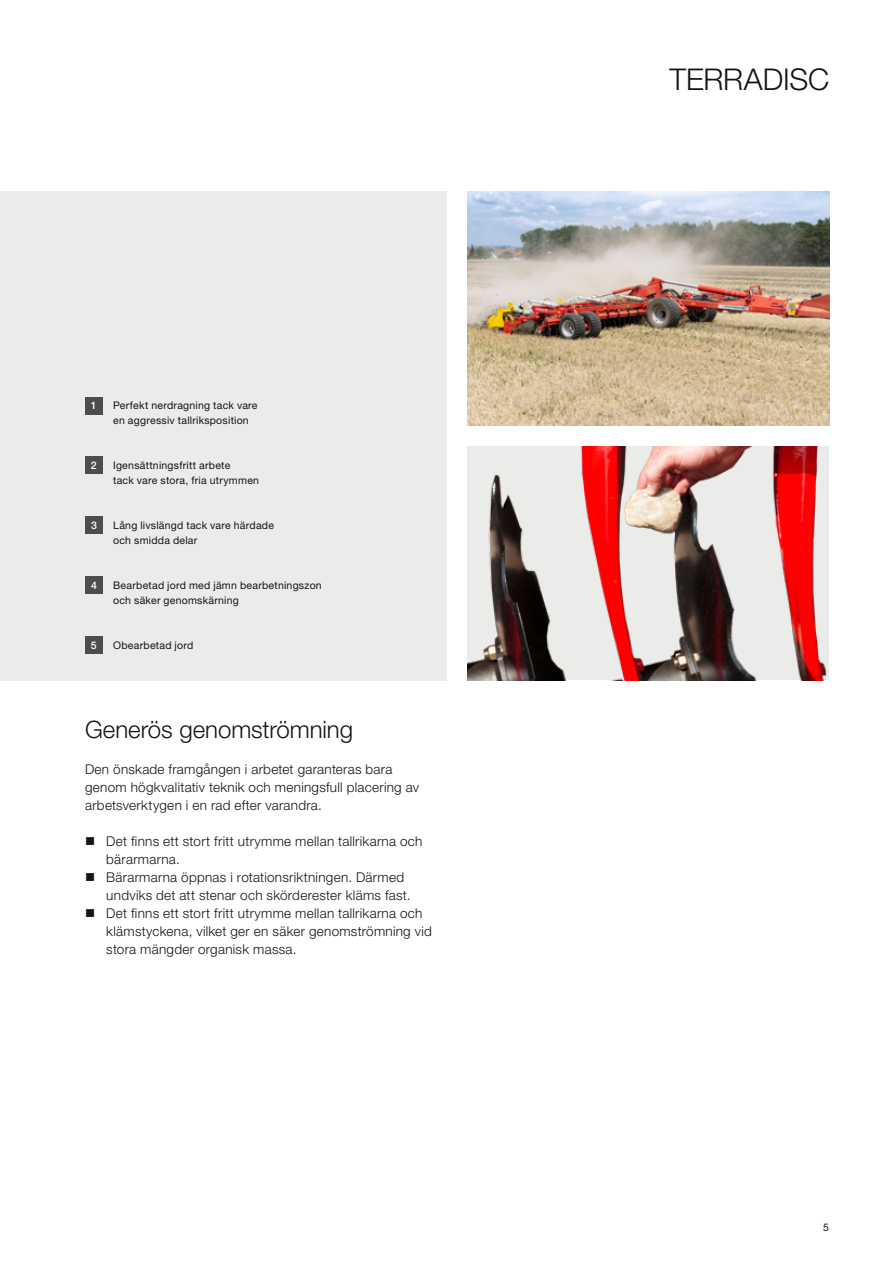
<style>
.page{position:relative;width:893px;height:1263px;background:#fff}
.page>*{position:absolute;margin:0;border:0;box-sizing:border-box;transform-origin:0 0}
.t1{font:300 30px "Helvetica Neue LTW1 G";letter-spacing:-.005em;color:#131413}
.t2{font:300 24px "Helvetica Neue LTW1 G";letter-spacing:-.005em;color:#131413}
.t3{font:300 13.5px/18px "Helvetica Neue LTW1 G";letter-spacing:.02em;color:#131413}
.t4{font:10.5px/15px "Helvetica Neue LTW1 G";letter-spacing:.025em;color:#131413}
.t5{font:500 10.5px "Helvetica Neue LTW1 G";color:#fff}
</style>
<div class="page">
<div style="left:0;top:191px;width:446px;height:489px;background:#ebebea"></div>
<img style="left:468px;top:191px;width:361px;height:234px">
<img style="left:468px;top:446px;width:361px;height:234px">
<div style="left:85px;top:397px;width:17px;height:17px;background:#4d4d4c"></div>
<div style="left:85px;top:457px;width:17px;height:17px;background:#4d4d4c"></div>
<div style="left:86px;top:517px;width:17px;height:17px;background:#4d4d4c"></div>
<div style="left:86px;top:577px;width:17px;height:17px;background:#4d4d4c"></div>
<div style="left:85px;top:636px;width:17px;height:17px;background:#4d4d4c"></div>
<p class="t5" style="left:91px;top:399px;width:7px">1</p>
<p class="t5" style="left:91px;top:459px;width:7px">2</p>
<p class="t5" style="left:91px;top:519px;width:7px">3</p>
<p class="t5" style="left:91px;top:579px;width:7px">4</p>
<p class="t5" style="left:91px;top:639px;width:7px">5</p>
<p class="t4" style="left:113px;top:397px;width:146px">Perfekt nerdragning tack vare en aggressiv tallriksposition</p>
<p class="t4" style="left:113px;top:457px;width:147px">Igensättningsfritt arbete<br>tack vare stora, fria utrymmen</p>
<p class="t4" style="left:113px;top:517px;width:162px">Lång livslängd tack vare härdade och smidda delar</p>
<p class="t4" style="left:113px;top:577px;width:210px">Bearbetad jord med jämn bearbetningszon och säker genomskärning</p>
<p class="t4" style="left:113px;top:637px;width:82px">Obearbetad jord</p>
<h2 class="t2" style="left:85px;top:715px;width:269px">Generös genomströmning</h2>
<p class="t3" style="left:85px;top:760px;width:336px">Den önskade framgången i arbetet garanteras bara genom högkvalitativ teknik och meningsfull placering av arbetsverktygen i en rad efter varandra.</p>
<p class="t3" style="left:106px;top:832px;width:318px;text-indent:-21px">■ Det finns ett stort fritt utrymme mellan tallrikarna och bärarmarna.</p>
<p class="t3" style="left:106px;top:868px;width:306px;text-indent:-21px">■ Bärarmarna öppnas i rotationsriktningen. Därmed undviks det att stenar och skörderester kläms fast.</p>
<p class="t3" style="left:106px;top:904px;width:327px;text-indent:-21px">■ Det finns ett stort fritt utrymme mellan tallrikarna och klämstyckena, vilket ger en säker genomströmning vid stora mängder organisk massa.</p>
<h1 class="t1" style="left:669px;top:61px;width:161px">TERRADISC</h1>
<p class="t4" style="left:823px;top:1219px;width:7px">5</p>
</div>
